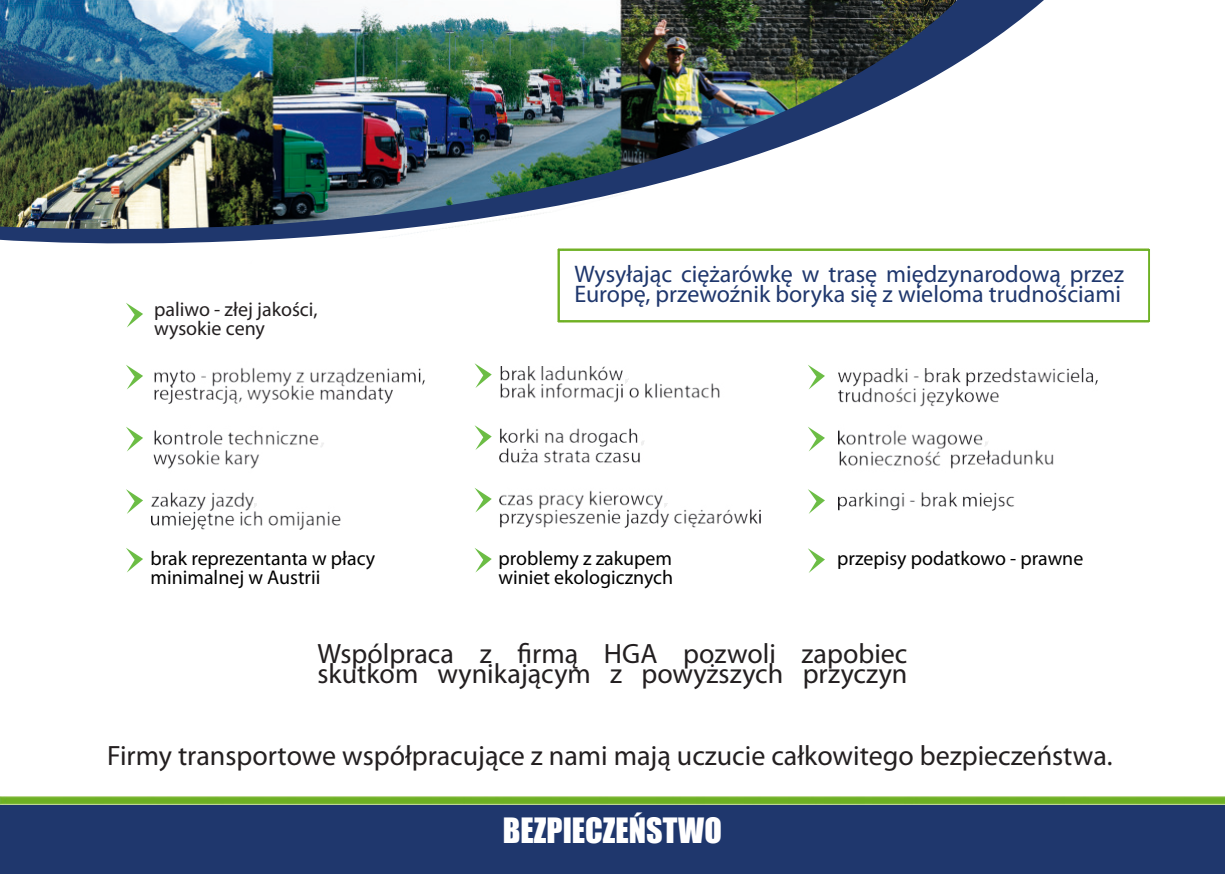
<style>
.page{position:relative;width:1225px;height:874px;background:#fff}
.page>*{position:absolute;margin:0;border:0;box-sizing:border-box;transform-origin:0 0}
.t1{font:32px "Impact";color:#fff}
.t2{font:28px/20px "Myriad Pro";color:#231f20}
.t3{font:24px/20px "Myriad Pro";color:#1f376d}
.t4{font:20px/18.2px "Myriad Pro";color:#231f20}
.t5{font:19.8px/19px "Myriad Pro";color:#000}
</style>
<div class="page">
<img style="left:557px;top:248px;width:593px;height:75px">
<img style="left:838px;top:368px;width:259px;height:142px">
<img style="left:500px;top:366px;width:260px;height:161px">
<img style="left:151px;top:367px;width:270px;height:161px">
<img style="left:253px;top:377px;width:735px;height:131px">
<img style="left:0;top:0;width:1044px;height:283px">
<img style="left:0;top:796px;width:1224px;height:2px">
<div style="left:0;top:804px;width:1224px;height:69px;background:#1f376d"></div>
<div style="left:0;top:798px;width:1224px;height:6px;background:#6cb023"></div>
<svg style="left:126px;top:303px;width:17px;height:24px"></svg>
<svg style="left:126px;top:365px;width:17px;height:24px"></svg>
<svg style="left:126px;top:427px;width:17px;height:24px"></svg>
<svg style="left:126px;top:489px;width:17px;height:24px"></svg>
<svg style="left:126px;top:548px;width:17px;height:24px"></svg>
<svg style="left:474px;top:548px;width:18px;height:24px"></svg>
<svg style="left:474px;top:487px;width:18px;height:25px"></svg>
<svg style="left:474px;top:425px;width:18px;height:25px"></svg>
<svg style="left:474px;top:363px;width:18px;height:25px"></svg>
<svg style="left:807px;top:365px;width:18px;height:24px"></svg>
<svg style="left:807px;top:426px;width:18px;height:25px"></svg>
<svg style="left:807px;top:489px;width:18px;height:24px"></svg>
<svg style="left:808px;top:548px;width:17px;height:24px"></svg>
<p class="t4" style="left:154px;top:302px;width:165px">paliwo - złej jakości, wysokie ceny</p>
<p class="t5" style="left:150px;top:550px;width:226px">brak reprezentanta w płacy minimalnej w Austrii</p>
<p class="t3" style="left:574px;top:266px;width:551px">Wysyłając ciężarówkę w trasę międzynarodową przez<br>Europę, przewoźnik boryka się z wieloma trudnościami</p>
<p class="t5" style="left:498px;top:550px;width:176px">problemy z zakupem winiet ekologicznych</p>
<p class="t5" style="left:837px;top:550px;width:248px">przepisy podatkowo - prawne</p>
<p class="t2" style="left:317px;top:646px;width:591px">Wspólpraca z firmą HGA pozwoli zapobiec skutkom wynikającym z powyższych przyczyn</p>
<p class="t2" style="left:107px;top:747px;width:1007px">Firmy transportowe współpracujące z nami mają uczucie całkowitego bezpieczeństwa.</p>
<p class="t1" style="left:503px;top:805px;width:220px">BEZPIECZEŃSTWO</p>
</div>
